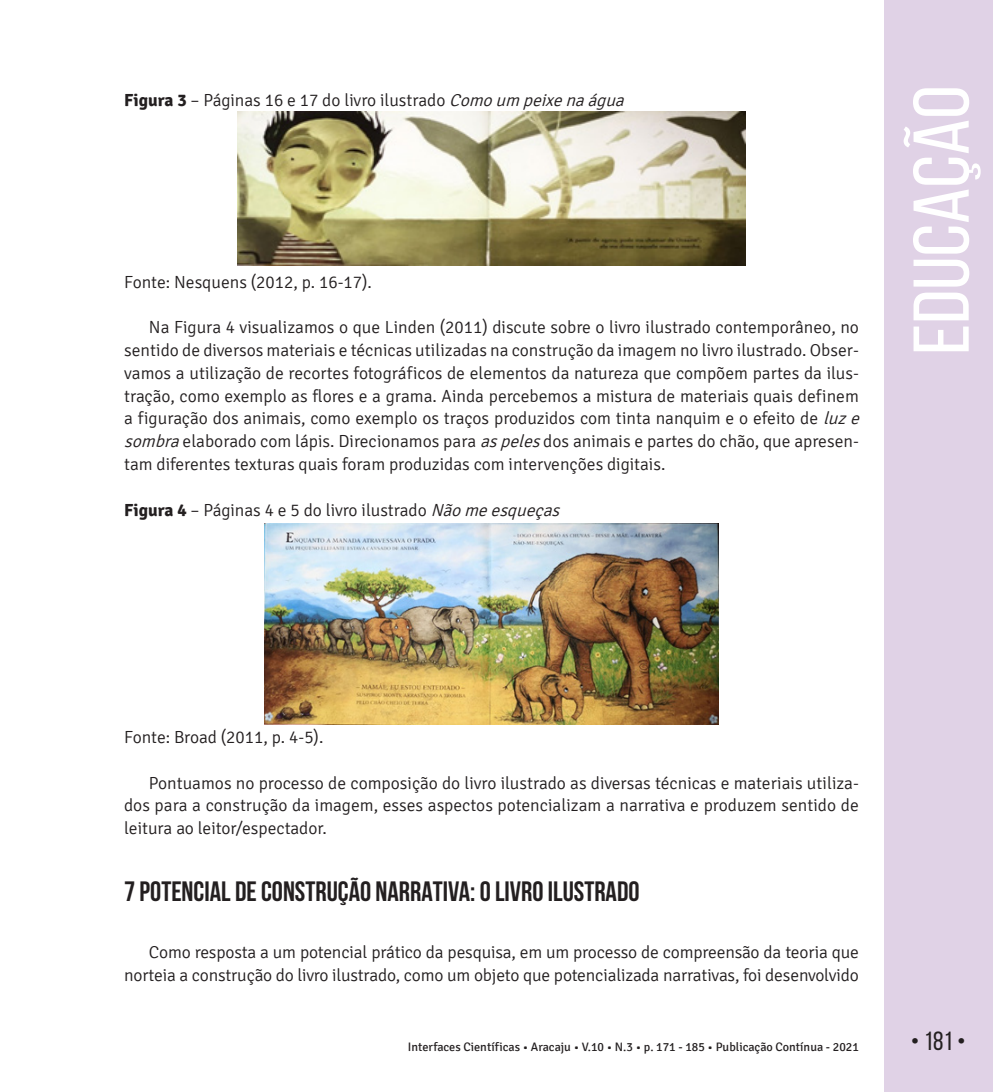
<style>
.page{position:relative;width:993px;height:1092px;background:#fff}
.page>*{position:absolute;margin:0;border:0;box-sizing:border-box;transform-origin:0 0}
.t1{font:78.75px "Bebas Neue";color:#fff;scale:1.09 1}
.Título_1{font:700 28px "Bebas Neue";color:#231f20}
.t2{font:26.25px "Bebas Neue";color:#231f20}
.TEXTO{font:300 17.5px/22.8px "Signika";color:#231f20}
.t3{font:12.25px "Signika";color:#231f20}
.s1{font-weight:700}
.s2{font-style:italic}
</style>
<div class="page">
<div style="left:883px;top:0;width:109px;height:1091px;background:#e0d2e6"></div>
<img style="left:237px;top:111px;width:508px;height:154px">
<img style="left:264px;top:524px;width:454px;height:200px">
<p class="TEXTO" style="left:124px;top:89px;width:506px"><span class="s1">Figura 3</span> – Páginas 16 e 17 do livro ilustrado <span class="s2">Comoum peixenaágua</span></p>
<p class="TEXTO" style="left:124px;top:271px;width:249px">Fonte: Nesquens (2012, p. 16-17).</p>
<p class="TEXTO" style="left:124px;top:316px;width:741px;text-indent:25px">Na Figura 4 visualizamos o que Linden (2011) discute sobre o livro ilustrado contemporâneo, no sentido de diversos materiais e técnicas utilizadas na construção da imagem no livro ilustrado. Obser&shy;vamos a utilização de recortes fotográficos de elementos da natureza que compõem partes da ilus&shy;tração, como exemplo as flores e a grama. Ainda percebemos a mistura de materiais quais definem a figuração dos animais, como exemplo os traços produzidos com tinta nanquim e o efeito de <span class="s2">luze sombra</span>elaborado com lápis. Direcionamos para <span class="s2">aspeles</span>dos animais e partes do chão, que apresen&shy;tam diferentes texturas quais foram produzidas com intervenções digitais.</p>
<p class="TEXTO" style="left:124px;top:498px;width:441px"><span class="s1">Figura 4</span> – Páginas 4 e 5 do livro ilustrado <span class="s2">Nãomeesqueças</span></p>
<h1 class="t1" style="left:898px;top:355px;width:248px;rotate:-90deg">EDUCAÇÃO</h1>
<p class="TEXTO" style="left:124px;top:726px;width:201px">Fonte: Broad (2011, p. 4-5).</p>
<p class="TEXTO" style="left:124px;top:771px;width:736px;text-align:justify;text-indent:25px">Pontuamos no processo de composição do livro ilustrado as diversas técnicas e materiais utiliza&shy;dos para a construção da imagem, esses aspectos potencializam a narrativa e produzem sentido de leitura ao leitor/espectador.</p>
<p class="Título_1" style="left:124px;top:876px;width:516px">7 POTENCIAL DE CONSTRUÇÃO NARRATIVA: O LIVRO ILUSTRADO</p>
<p class="TEXTO" style="left:124px;top:940px;width:736px;text-align:right">Como resposta a um potencial prático da pesquisa, em um processo de compreensão da teoria que norteia a construção do livro ilustrado, como um objeto que potencializada narrativas, foi desenvolvido</p>
<p class="t3" style="left:408px;top:1040px;width:452px">Interfaces Científicas • Aracaju • V.10 • N.3 • p. 171 - 185 • Publicação Contínua - 2021</p>
<h3 class="t2" style="left:910px;top:1026px;width:56px">• 181 •</h3>
</div>
